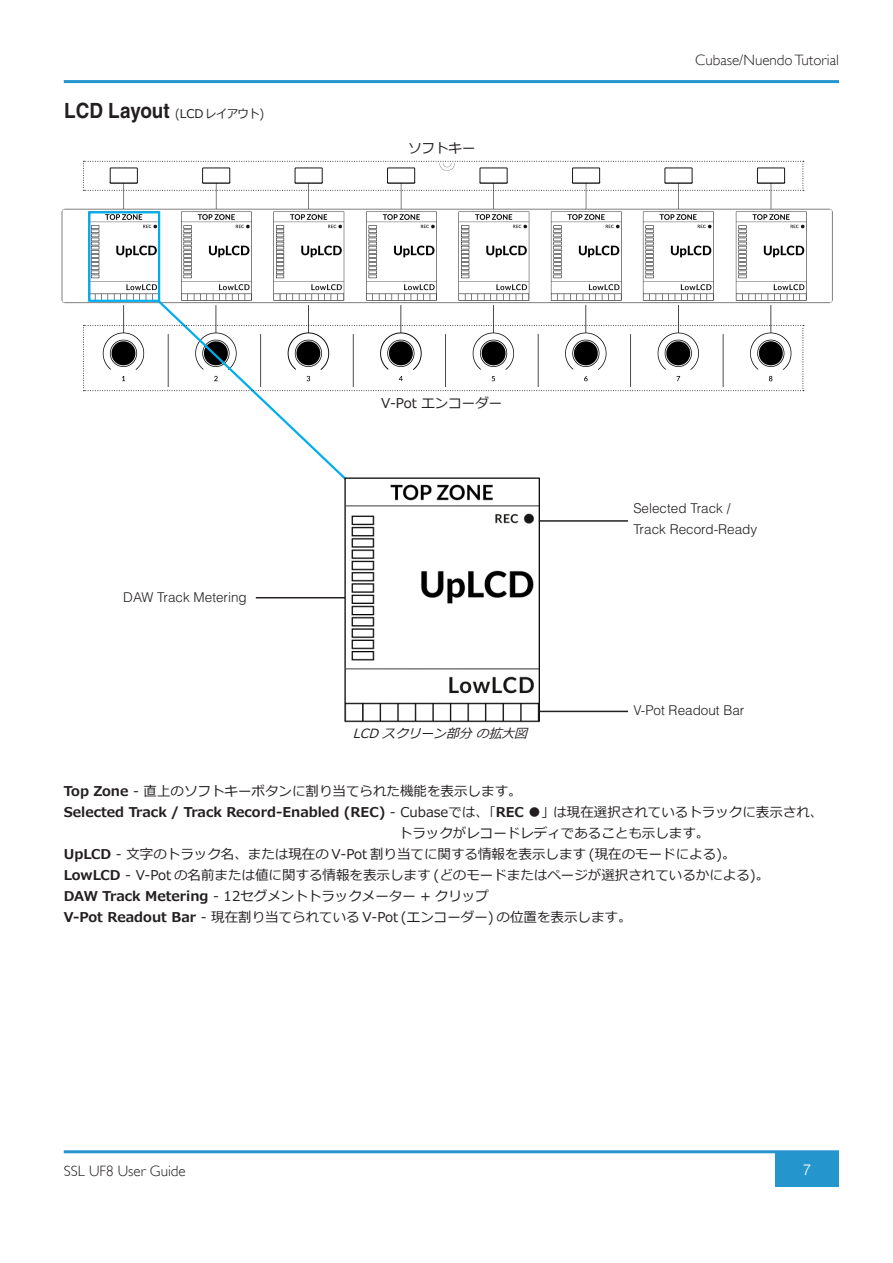
<style>
.page{position:relative;width:893px;height:1263px;background:#fff}
.page>*{position:absolute;margin:0;border:0;box-sizing:border-box;transform-origin:0 0}
.t1{font:300 15px "Gill Sans";color:#231f20}
.t2{font:300 15px "Helvetica LT Std";color:#fff}
.t3{font:13.5px "Meiryo";color:#231f20}
.t4{font:700 13.5px "Meiryo";color:#231f20}
.t5{font:300 13.5px/21px "Helvetica LT Std";color:#231f20}
.t6{font:italic 12.75px "Meiryo";color:#231f20}
.t7{font:12px "Meiryo";color:#231f20;scale:.9 1}
.s1{font-family:"Helvetica LT Std";font-weight:700;font-size:21px}
.s2{font-weight:700}
.s3{font-weight:400}
.s4{font-weight:400;font-size:14.85px}
</style>
<div class="page">
<hr style="left:64px;top:80px;width:775px;height:3px;background:#2595ce">
<div style="left:775px;top:1152px;width:64px;height:34px;background:#2595ce"></div>
<hr style="left:64px;top:1150px;width:775px;height:3px;background:#2595ce">
<img style="left:61px;top:190px;width:772px;height:136px">
<img style="left:339px;top:485px;width:205px;height:238px">
<hr style="left:256px;top:597px;width:89px;height:1px;background:#231f20">
<hr style="left:539px;top:711px;width:89px;height:1px;background:#231f20">
<hr style="left:539px;top:520px;width:89px;height:2px;background:#231f20">
<div style="left:88px;top:211px;width:72px;height:91px;border:2px solid #00aeef"></div>
<svg style="left:83px;top:298px;width:721px;height:187px"></svg>
<svg style="left:83px;top:161px;width:721px;height:30px"></svg>
<p class="t7" style="left:64px;top:105px;width:224px"><span class="s1">LCD Layout</span> (LCD レイアウト)</p>
<p class="t3" style="left:408px;top:139px;width:69px">ソフトキー</p>
<p class="t5" style="left:123px;top:586px;width:125px">DAW Track Metering</p>
<p class="t3" style="left:381px;top:394px;width:123px">V-Pot エンコーダー</p>
<p class="t6" style="left:353px;top:725px;width:181px">LCD スクリーン部分 の拡大図</p>
<p class="t1" style="left:695px;top:51px;width:145px">Cubase/Nuendo Tutorial</p>
<p class="t5" style="left:633px;top:498px;width:125px">Selected Track /<br>Track Record-Ready</p>
<p class="t5" style="left:633px;top:700px;width:113px">V-Pot Readout Bar</p>
<p class="t3" style="left:64px;top:782px;width:459px"><span class="s2">Top Zone</span> - 直上のソフトキーボタンに割り当てられた機能を表示します。</p>
<p class="t4" style="left:64px;top:803px;width:761px">Selected Track / Track Record-Enabled (REC) <span class="s3">- Cubaseでは、｢</span>REC <span class="s4">●</span><span class="s3">｣ は現在選択されているトラックに表示され、</span></p>
<p class="t3" style="left:399px;top:824px;width:312px">トラックがレコードレディであることも示します。</p>
<p class="t3" style="left:64px;top:845px;width:673px"><span class="s2">UpLCD</span> - 文字のトラック名、または現在の V-Pot 割り当てに関する情報を表示します (現在のモードによる)。</p>
<p class="t3" style="left:64px;top:866px;width:707px"><span class="s2">LowLCD</span> - V-Pot の名前または値に関する情報を表示します (どのモードまたはページが選択されているかによる)。</p>
<p class="t3" style="left:64px;top:887px;width:427px"><span class="s2">DAW Track Metering</span> - 12セグメントトラックメーター＋クリップ</p>
<p class="t3" style="left:64px;top:908px;width:569px"><span class="s2">V-Pot Readout Bar</span> - 現在割り当てられている V-Pot (エンコーダー) の位置を表示します。</p>
<p class="t1" style="left:64px;top:1162px;width:123px">SSL UF8 User Guide</p>
<p class="t2" style="left:803px;top:1160px;width:10px">7</p>
</div>
